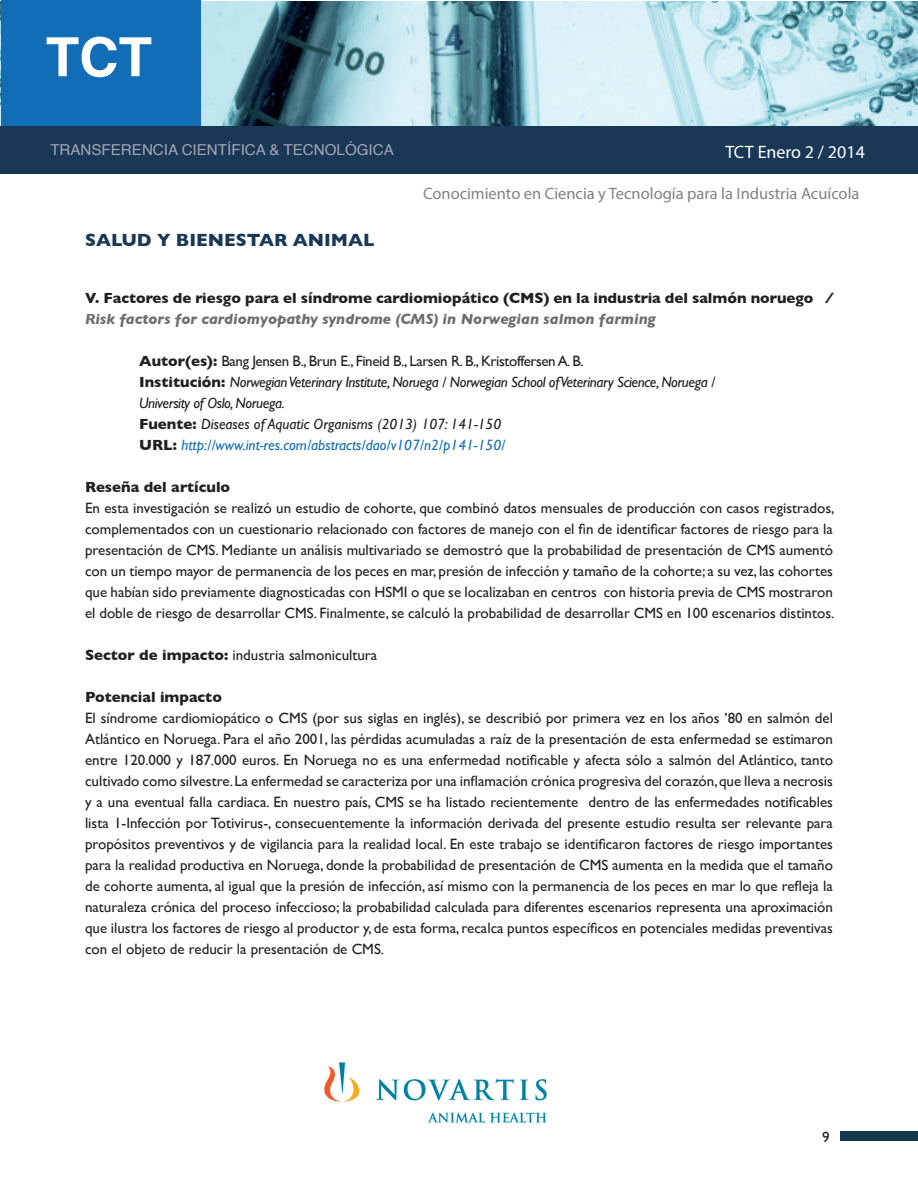
<style>
.page{position:relative;width:918px;height:1188px;background:#fff}
.page>*{position:absolute;margin:0;border:0;box-sizing:border-box;transform-origin:0 0}
.t1{font:700 54px "Helvetica";color:#fff}
.t2{font:700 18px "Gill Sans";color:#183856}
.t3{font:18px "Myriad Pro";color:#fff}
.t4{font:16.5px "Myriad Pro";color:#808285}
.t5{font:15px/21px "Gill Sans";color:#231f20;text-align:justify}
.t6{font:italic 15px/21px "Gill Sans";letter-spacing:-.025em;color:#231f20}
.t7{font:700 15px/21px "Gill Sans";color:#231f20}
.t8{font:15px "Helvetica";color:#a4a6b5}
.s1{font-style:italic}
.s2{font-style:italic;color:#6c6d70}
.s3{font-weight:700;font-style:normal}
.s4{font-style:normal}
.s5{color:#126db7}
.s6{font-weight:700}
</style>
<div class="page">
<div style="left:840px;top:1131px;width:78px;height:9px;background:#183856"></div>
<img style="left:324px;top:1062px;width:223px;height:61px">
<img style="left:0;top:1px;width:1px;height:125px">
<img style="left:201px;top:1px;width:717px;height:125px">
<div style="left:1px;top:0;width:200px;height:127px;background:#126db7"></div>
<div style="left:0;top:126px;width:918px;height:48px;background:#183856"></div>
<h1 class="t1" style="left:46px;top:14px;width:108px">TCT</h1>
<p class="t8" style="left:51px;top:138px;width:345px">TRANSFERENCIA CIENTÍFICA &amp; TECNOLÓGICA</p>
<p class="t2" style="left:85px;top:226px;width:291px">SALUD Y BIENESTAR ANIMAL</p>
<p class="t3" style="left:726px;top:141px;width:141px">TCT Enero 2 / 2014</p>
<p class="t4" style="left:423px;top:184px;width:438px">Conocimiento en Ciencia y Tecnología para la Industria Acuícola</p>
<p class="t7" style="left:85px;top:287px;width:749px">V. Factores de riesgo para el síndrome cardiomiopático (CMS) en la industria del salmón noruego <span class="s1">/<br></span><span class="s2">Risk factors for cardiomyopathy syndrome (CMS) in Norwegian salmon farming</span></p>
<p class="t6" style="left:139px;top:350px;width:578px"><span class="s3">Autor(es):</span> <span class="s4">Bang Jensen B., Brun E., Fineid B., Larsen R. B., Kristoffersen A. B.<br></span><span class="s3">Institución:</span> Norwegian Veterinary Institute, Noruega / Norwegian School of Veterinary Science, Noruega / University of Oslo, Noruega.<br><span class="s3">Fuente:</span> Diseases of Aquatic Organisms (2013) 107: 141-150<br><span class="s3">URL:</span> <span class="s5">http://www.int-res.com/abstracts/dao/v107/n2/p141-150/</span></p>
<p class="t7" style="left:85px;top:476px;width:147px">Reseña del artículo</p>
<p class="t5" style="left:85px;top:497px;width:751px">En esta investigación se realizó un estudio de cohorte, que combinó datos mensuales de producción con casos registrados, complementados con un cuestionario relacionado con factores de manejo con el fin de identificar factores de riesgo para la presentación de CMS. Mediante un análisis multivariado se demostró que la probabilidad de presentación de CMS aumentó con un tiempo mayor de permanencia de los peces en mar, presión de infección y tamaño de la cohorte; a su vez, las cohortes que habían sido previamente diagnosticadas con HSMI o que se localizaban en centros con historia previa de CMS mostraron el doble de riesgo de desarrollar CMS. Finalmente, se calculó la probabilidad de desarrollar CMS en 100 escenarios distintos.</p>
<p class="t5" style="left:85px;top:644px;width:294px"><span class="s6">Sector de impacto:</span> industria salmonicultura</p>
<p class="t7" style="left:85px;top:686px;width:138px">Potencial impacto</p>
<p class="t5" style="left:85px;top:707px;width:749px">El síndrome cardiomiopático o CMS (por sus siglas en inglés), se describió por primera vez en los años ’80 en salmón del Atlántico en Noruega. Para el año 2001, las pérdidas acumuladas a raíz de la presentación de esta enfermedad se estimaron entre 120.000 y 187.000 euros. En Noruega no es una enfermedad notificable y afecta sólo a salmón del Atlántico, tanto cultivado como silvestre. La enfermedad se caracteriza por una inflamación crónica progresiva del corazón, que lleva a necrosis y a una eventual falla cardiaca. En nuestro país, CMS se ha listado recientemente dentro de las enfermedades notificables lista 1-Infección por Totivirus-, consecuentemente la información derivada del presente estudio resulta ser relevante para propósitos preventivos y de vigilancia para la realidad local. En este trabajo se identificaron factores de riesgo importantes para la realidad productiva en Noruega, donde la probabilidad de presentación de CMS aumenta en la medida que el tamaño de cohorte aumenta, al igual que la presión de infección, así mismo con la permanencia de los peces en mar lo que refleja la naturaleza crónica del proceso infeccioso; la probabilidad calculada para diferentes escenarios representa una aproximación que ilustra los factores de riesgo al productor y, de esta forma, recalca puntos específicos en potenciales medidas preventivas con el objeto de reducir la presentación de CMS.</p>
<p class="t5" style="left:822px;top:1126px;width:9px">9</p>
</div>
